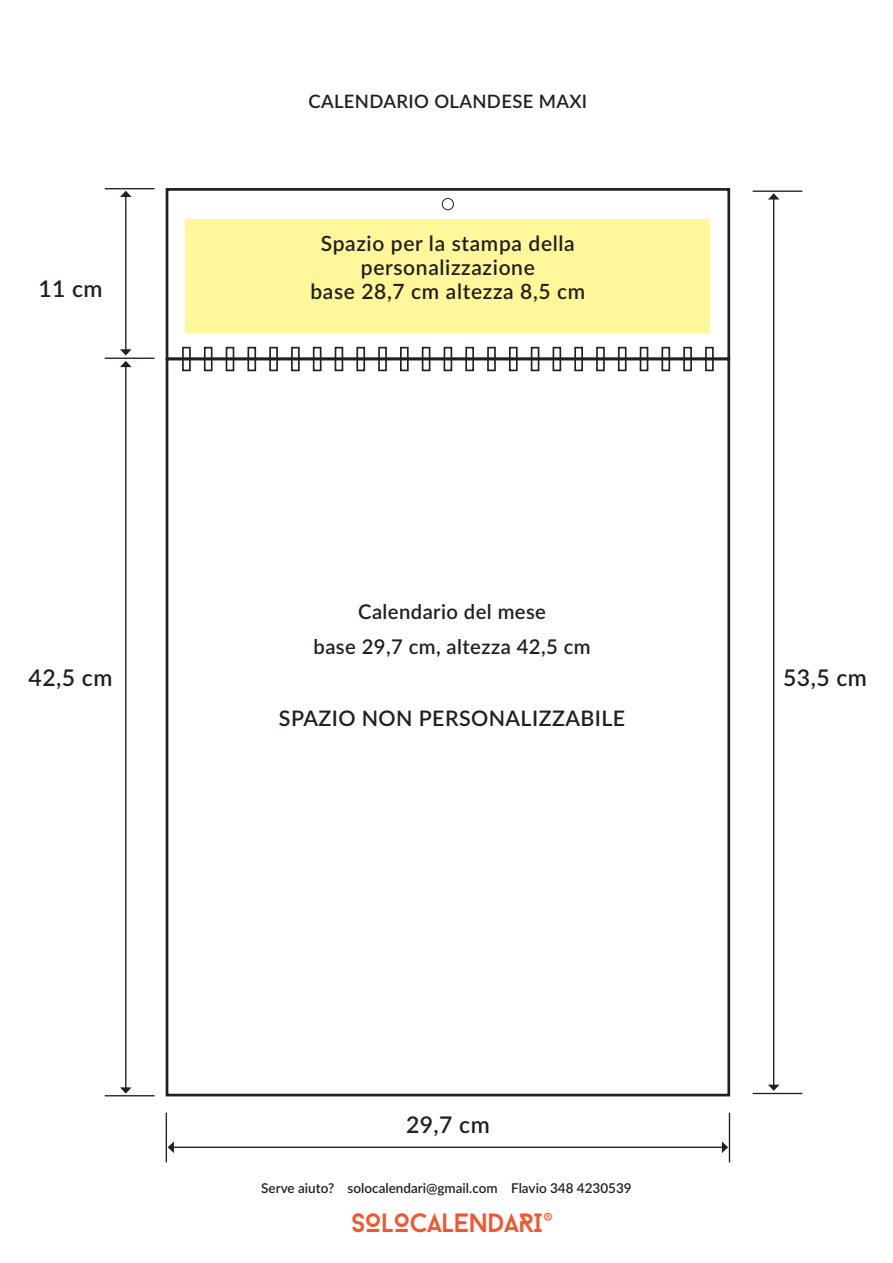
<style>
.page{position:relative;width:893px;height:1263px;background:#fff}
.page>*{position:absolute;margin:0;border:0;box-sizing:border-box;transform-origin:0 0}
.t1{font:26.55px "Baron Neue";letter-spacing:-.03em;color:#f0562f}
.t2{font:600 22.95px "Lato";letter-spacing:.02em;color:#231f20}
.t3{font:600 21.3px "Lato";letter-spacing:.02em;color:#231f20}
.t4{font:600 21px/24px "Lato";letter-spacing:.03em;color:#231f20;text-align:center}
.t5{font:600 20.25px/35.1px "Lato";letter-spacing:.02em;color:#231f20;text-align:center}
.t6{font:600 18.45px "Lato";letter-spacing:.02em;color:#231f20}
.t7{font:600 13.5px "Lato";color:#231f20}
</style>
<div class="page">
<div style="left:186px;top:219px;width:524px;height:114px;background:#fff79a"></div>
<div style="left:166px;top:188px;width:564px;height:172px;border:3px solid #231f20"></div>
<hr style="left:166px;top:1113px;width:1px;height:49px;background:#231f20">
<hr style="left:729px;top:1113px;width:1px;height:49px;background:#231f20">
<hr style="left:105px;top:1095px;width:49px;height:1px;background:#231f20">
<hr style="left:105px;top:188px;width:49px;height:1px;background:#231f20">
<hr style="left:105px;top:358px;width:49px;height:1px;background:#231f20">
<hr style="left:125px;top:366px;width:1px;height:722px;background:#231f20">
<svg style="left:120px;top:1087px;width:12px;height:6px"></svg>
<svg style="left:120px;top:361px;width:12px;height:6px"></svg>
<hr style="left:125px;top:196px;width:1px;height:154px;background:#231f20">
<svg style="left:120px;top:349px;width:12px;height:6px"></svg>
<svg style="left:120px;top:191px;width:12px;height:6px"></svg>
<hr style="left:173px;top:1146px;width:550px;height:2px;background:#231f20">
<svg style="left:168px;top:1141px;width:6px;height:12px"></svg>
<svg style="left:722px;top:1141px;width:6px;height:12px"></svg>
<div style="left:166px;top:358px;width:564px;height:738px;border:3px solid #231f20"></div>
<div style="left:182px;top:347px;width:9px;height:24px;border:2px solid #231f20"></div>
<div style="left:204px;top:347px;width:9px;height:24px;border:2px solid #231f20"></div>
<div style="left:226px;top:347px;width:8px;height:24px;border:2px solid #231f20"></div>
<div style="left:247px;top:347px;width:9px;height:24px;border:2px solid #231f20"></div>
<div style="left:269px;top:347px;width:9px;height:24px;border:2px solid #231f20"></div>
<div style="left:291px;top:347px;width:9px;height:24px;border:2px solid #231f20"></div>
<div style="left:313px;top:347px;width:8px;height:24px;border:2px solid #231f20"></div>
<div style="left:335px;top:347px;width:8px;height:24px;border:2px solid #231f20"></div>
<div style="left:356px;top:347px;width:9px;height:24px;border:2px solid #231f20"></div>
<div style="left:378px;top:347px;width:9px;height:24px;border:2px solid #231f20"></div>
<div style="left:400px;top:347px;width:9px;height:24px;border:2px solid #231f20"></div>
<div style="left:422px;top:347px;width:8px;height:24px;border:2px solid #231f20"></div>
<div style="left:444px;top:347px;width:8px;height:24px;border:2px solid #231f20"></div>
<div style="left:465px;top:347px;width:9px;height:24px;border:2px solid #231f20"></div>
<div style="left:487px;top:347px;width:9px;height:24px;border:2px solid #231f20"></div>
<div style="left:509px;top:347px;width:9px;height:24px;border:2px solid #231f20"></div>
<div style="left:531px;top:347px;width:8px;height:24px;border:2px solid #231f20"></div>
<div style="left:552px;top:347px;width:9px;height:24px;border:2px solid #231f20"></div>
<div style="left:574px;top:347px;width:9px;height:24px;border:2px solid #231f20"></div>
<div style="left:596px;top:347px;width:9px;height:24px;border:2px solid #231f20"></div>
<div style="left:618px;top:347px;width:9px;height:24px;border:2px solid #231f20"></div>
<div style="left:640px;top:347px;width:8px;height:24px;border:2px solid #231f20"></div>
<div style="left:661px;top:347px;width:9px;height:24px;border:2px solid #231f20"></div>
<div style="left:683px;top:347px;width:9px;height:24px;border:2px solid #231f20"></div>
<div style="left:705px;top:347px;width:9px;height:24px;border:2px solid #231f20"></div>
<hr style="left:753px;top:190px;width:49px;height:2px;background:#231f20">
<hr style="left:753px;top:1093px;width:49px;height:1px;background:#231f20">
<hr style="left:773px;top:199px;width:1px;height:886px;background:#231f20">
<svg style="left:768px;top:193px;width:11px;height:7px"></svg>
<svg style="left:768px;top:1085px;width:11px;height:6px"></svg>
<div style="left:442px;top:198px;width:12px;height:12px;border:1px solid #231f20;border-radius:50%"></div>
<p class="t2" style="left:38px;top:272px;width:66px">11 cm</p>
<p class="t2" style="left:29px;top:661px;width:85px">42,5 cm</p>
<p class="t6" style="left:308px;top:88px;width:280px">CALENDARIO OLANDESE MAXI</p>
<p class="t4" style="left:310px;top:230px;width:276px">Spazio per la stampa della personalizzazione<br>base 28,7 cm altezza 8,5 cm</p>
<p class="t5" style="left:314px;top:593px;width:279px">Calendario del mese<br>base 29,7 cm, altezza 42,5 cm</p>
<p class="t3" style="left:279px;top:703px;width:348px">SPAZIO NON PERSONALIZZABILE</p>
<p class="t2" style="left:783px;top:661px;width:85px">53,5 cm</p>
<p class="t2" style="left:406px;top:1107px;width:85px">29,7 cm</p>
<p class="t7" style="left:261px;top:1178px;width:372px">Serve aiuto? solocalendari@gmail.com Flavio 348 4230539</p>
<p class="t1" style="left:351px;top:1206px;width:203px">SOLOCALENDARI<sup>®</sup></p>
</div>
